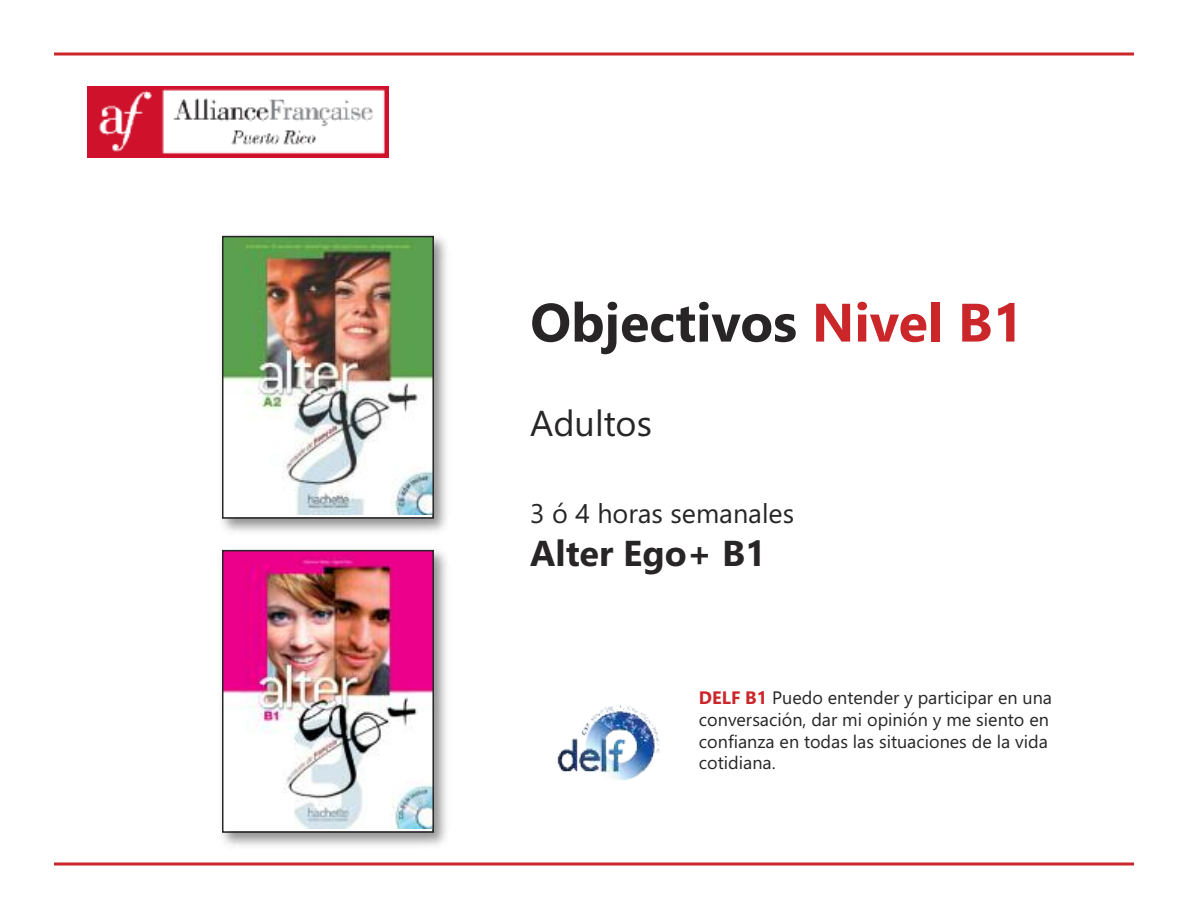
<style>
.page{position:relative;width:1188px;height:918px;background:#fff}
.page>*{position:absolute;margin:0;border:0;box-sizing:border-box;transform-origin:0 0}
.t1{font:700 54px "Leelawadee UI";color:#272526}
.t2{font:700 36px "Leelawadee UI";color:#272526}
.t3{font:36px "Leelawadee UI";color:#272526}
.t4{font:27px "Leelawadee UI";color:#272526}
.t5{font:18px/21.6px "Leelawadee UI";color:#272526}
.s1{color:#cb262a}
.s2{font-weight:700;color:#cb262a}
</style>
<div class="page">
<svg style="left:54px;top:52px;width:1080px;height:4px;background:#d75c5f"></svg>
<svg style="left:54px;top:862px;width:1080px;height:4px;background:#d75c5f"></svg>
<img style="left:557px;top:705px;width:103px;height:76px">
<img style="left:221px;top:235px;width:226px;height:297px">
<img style="left:225px;top:239px;width:206px;height:276px">
<div style="left:222px;top:236px;width:212px;height:283px;border:2px solid #272526"></div>
<img style="left:221px;top:549px;width:226px;height:297px">
<img style="left:225px;top:553px;width:206px;height:275px">
<div style="left:222px;top:550px;width:212px;height:283px;border:2px solid #272526"></div>
<img style="left:88px;top:86px;width:300px;height:71px">
<h1 class="t1" style="left:530px;top:291px;width:495px">Objectivos <span class="s1">Nivel B1</span></h1>
<h2 class="t3" style="left:530px;top:403px;width:123px">Adultos</h2>
<h3 class="t4" style="left:530px;top:498px;width:265px">3 ó 4 horas semanales</h3>
<h2 class="t2" style="left:530px;top:533px;width:237px">Alter Ego+ B1</h2>
<p class="t5" style="left:699px;top:687px;width:355px"><span class="s2">DELF B1</span> Puedo entender y participar en una conversación, dar mi opinión y me siento en confianza en todas las situaciones de la vida cotidiana.</p>
</div>
